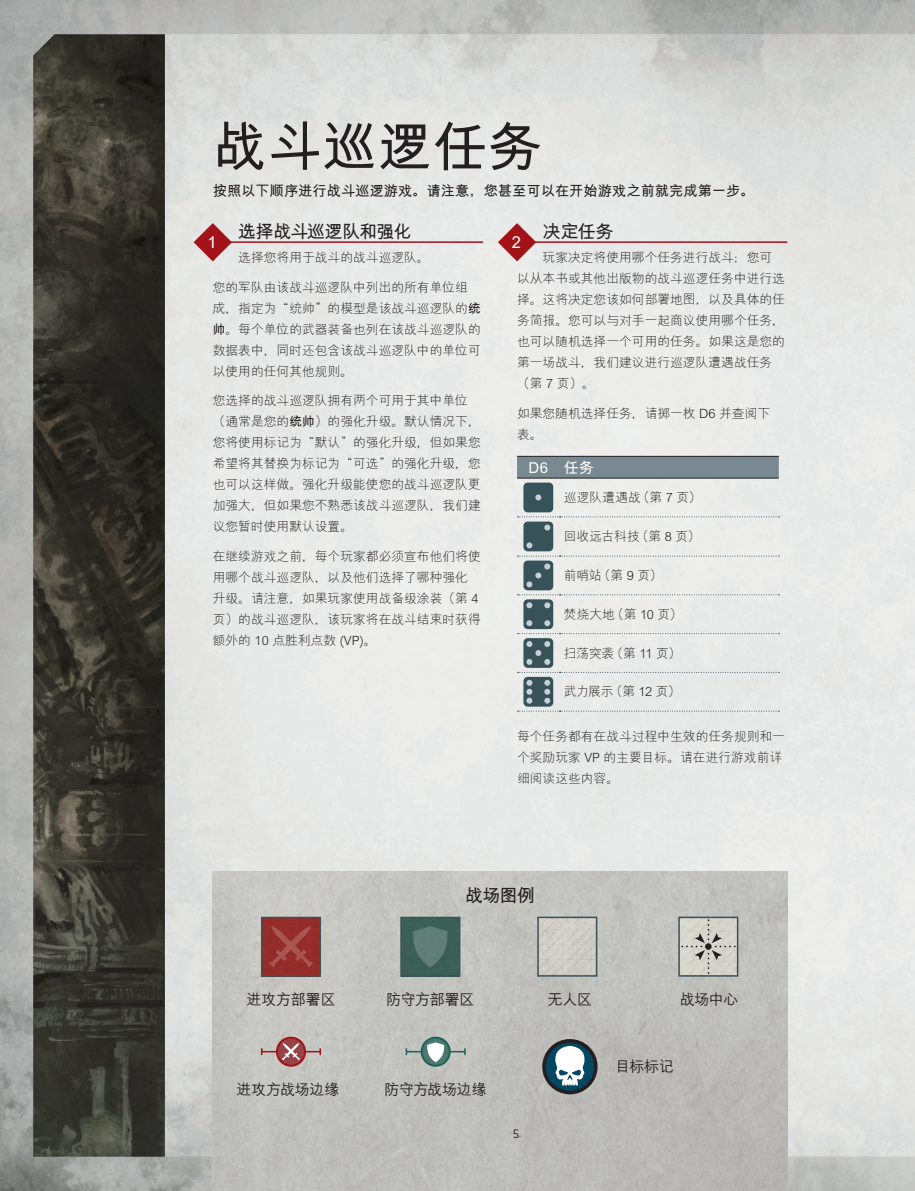
<style>
.page{position:relative;width:915px;height:1191px;background:#fff}
.page>*{position:absolute;margin:0;border:0;box-sizing:border-box;transform-origin:0 0}
.t1{font:700 54px "M Hei PRC";letter-spacing:.02em;color:#231f20}
.t2{font:700 18px "M Hei PRC";letter-spacing:-.035em;color:#231f20}
.t3{font:700 16.5px "M Hei PRC";color:#fff}
.t4{font:500 15px "M Hei PRC";letter-spacing:-.025em;color:#231f20}
.t5{font:700 15px "M Hei PRC";color:#fff}
.t6{font:700 14.25px "M Hei PRC";color:#231f20}
.t7{font:300 13.5px "Conduit ITC Std";color:#231f20}
.t8{font:300 12.75px/21px "M Hei PRC";color:#231f20}
.s1{font-weight:700}
</style>
<div class="page">
<img style="left:0;top:0;width:914px;height:1191px">
<img style="left:165px;top:34px;width:749px;height:1122px">
<img style="left:33px;top:34px;width:132px;height:1122px">
<img style="left:213px;top:871px;width:574px;height:320px">
<img style="left:540px;top:919px;width:54px;height:54px">
<div style="left:537px;top:916px;width:60px;height:60px;border:2px solid #38525a"></div>
<hr style="left:261px;top:1051px;width:59px;height:1px;background:#a21217">
<svg style="left:319px;top:1048px;width:2px;height:7px"></svg>
<svg style="left:276px;top:1036px;width:30px;height:30px"></svg>
<hr style="left:406px;top:1051px;width:59px;height:1px;background:#1e6257">
<svg style="left:405px;top:1048px;width:2px;height:7px"></svg>
<svg style="left:420px;top:1036px;width:30px;height:30px"></svg>
<hr style="left:213px;top:241px;width:270px;height:2px;background:#a21217">
<hr style="left:517px;top:241px;width:270px;height:2px;background:#a21217">
<div style="left:517px;top:457px;width:261px;height:21px;background:#788991"></div>
<svg style="left:517px;top:711px;width:262px;height:1px"></svg>
<svg style="left:517px;top:672px;width:262px;height:1px"></svg>
<svg style="left:517px;top:633px;width:262px;height:1px"></svg>
<svg style="left:517px;top:594px;width:262px;height:1px"></svg>
<svg style="left:517px;top:556px;width:262px;height:1px"></svg>
<svg style="left:517px;top:516px;width:262px;height:1px"></svg>
<hr style="left:517px;top:456px;width:42px;height:1px;background:#231f20">
<hr style="left:559px;top:456px;width:219px;height:1px;background:#231f20">
<hr style="left:517px;top:478px;width:42px;height:1px;background:#231f20">
<hr style="left:559px;top:478px;width:219px;height:1px;background:#231f20">
<div style="left:523px;top:482px;width:30px;height:30px;background:#38525a;border-radius:4px"></div>
<svg style="left:535px;top:494px;width:6px;height:6px"></svg>
<div style="left:523px;top:521px;width:30px;height:30px;background:#38525a;border-radius:4px"></div>
<svg style="left:544px;top:524px;width:6px;height:6px"></svg>
<svg style="left:526px;top:542px;width:6px;height:6px"></svg>
<div style="left:523px;top:560px;width:30px;height:30px;background:#38525a;border-radius:4px"></div>
<svg style="left:526px;top:563px;width:24px;height:24px"></svg>
<div style="left:523px;top:599px;width:30px;height:30px;background:#38525a;border-radius:4px"></div>
<svg style="left:544px;top:602px;width:6px;height:6px"></svg>
<svg style="left:526px;top:602px;width:6px;height:6px"></svg>
<svg style="left:544px;top:620px;width:6px;height:6px"></svg>
<svg style="left:526px;top:620px;width:6px;height:6px"></svg>
<div style="left:523px;top:638px;width:30px;height:30px;background:#38525a;border-radius:4px"></div>
<svg style="left:526px;top:641px;width:24px;height:24px"></svg>
<div style="left:523px;top:677px;width:30px;height:29px;background:#38525a;border-radius:4px"></div>
<svg style="left:544px;top:680px;width:6px;height:23px"></svg>
<svg style="left:526px;top:680px;width:6px;height:23px"></svg>
<svg style="left:193px;top:223px;width:39px;height:38px"></svg>
<svg style="left:497px;top:223px;width:39px;height:38px"></svg>
<img style="left:403px;top:919px;width:54px;height:54px">
<div style="left:400px;top:916px;width:60px;height:60px;border:2px solid #38525a"></div>
<svg style="left:411px;top:926px;width:38px;height:41px;background:#54726b"></svg>
<img style="left:264px;top:919px;width:54px;height:54px">
<div style="left:261px;top:916px;width:60px;height:60px;border:2px solid #38525a"></div>
<svg style="left:269px;top:926px;width:44px;height:41px;background:#9b3936"></svg>
<img style="left:681px;top:919px;width:54px;height:54px">
<div style="left:678px;top:916px;width:60px;height:60px;border:2px solid #38525a"></div>
<svg style="left:704px;top:943px;width:7px;height:6px"></svg>
<svg style="left:694px;top:933px;width:10px;height:10px"></svg>
<svg style="left:711px;top:933px;width:10px;height:10px"></svg>
<svg style="left:711px;top:950px;width:10px;height:10px"></svg>
<svg style="left:694px;top:950px;width:10px;height:10px"></svg>
<svg style="left:542px;top:1039px;width:55px;height:55px"></svg>
<h1 class="t1" style="left:213px;top:119px;width:331px">战斗巡逻任务</h1>
<p class="t6" style="left:213px;top:184px;width:543px">按照以下顺序进行战斗巡逻游戏。请注意，您甚至可以在开始游戏之前就完成第一步。</p>
<h2 class="t2" style="left:238px;top:223px;width:175px">选择战斗巡逻队和强化</h2>
<p class="t8" style="left:238px;top:247px;width:193px">选择您将用于战斗的战斗巡逻队。</p>
<p class="t8" style="left:213px;top:276px;width:269px">您的军队由该战斗巡逻队中列出的所有单位组成，指定为“统帅”的模型是该战斗巡逻队的<span class="s1">统帅</span>。每个单位的武器装备也列在该战斗巡逻队的数据表中，同时还包含该战斗巡逻队中的单位可以使用的任何其他规则。</p>
<p class="t8" style="left:213px;top:390px;width:269px">您选择的战斗巡逻队拥有两个可用于其中单位（通常是您的<span class="s1">统帅</span>）的强化升级。默认情况下，您将使用标记为“默认”的强化升级，但如果您希望将其替换为标记为“可选”的强化升级，您也可以这样做。强化升级能使您的战斗巡逻队更加强大，但如果您不熟悉该战斗巡逻队，我们建议您暂时使用默认设置。</p>
<p class="t8" style="left:213px;top:545px;width:269px">在继续游戏之前，每个玩家都必须宣布他们将使用哪个战斗巡逻队，以及他们选择了哪种强化升级。请注意，如果玩家使用战备级涂装（第 4页）的战斗巡逻队，该玩家将在战斗结束时获得额外的 10 点胜利点数 (VP)。</p>
<h2 class="t2" style="left:542px;top:223px;width:73px">决定任务</h2>
<p class="t8" style="left:517px;top:247px;width:269px;text-indent:26px">玩家决定将使用哪个任务进行战斗；您可以从本书或其他出版物的战斗巡逻任务中进行选择。这将决定您该如何部署地图，以及具体的任务简报。您可以与对手一起商议使用哪个任务，也可以随机选择一个可用的任务。如果这是您的第一场战斗，我们建议进行巡逻队遭遇战任务（第 7 页）。</p>
<p class="t8" style="left:517px;top:402px;width:254px">如果您随机选择任务，请掷一枚 D6 并查阅下表。</p>
<p class="t5" style="left:528px;top:459px;width:67px">D6 任务</p>
<p class="t8" style="left:563px;top:486px;width:139px">巡逻队遭遇战（第 7 页）</p>
<p class="t8" style="left:563px;top:525px;width:138px">回收远古科技（第 8 页）</p>
<p class="t8" style="left:563px;top:564px;width:100px">前哨站（第 9 页）</p>
<p class="t8" style="left:563px;top:603px;width:120px">焚烧大地（第 10 页）</p>
<p class="t8" style="left:563px;top:642px;width:119px">扫荡突袭（第 11 页）</p>
<p class="t8" style="left:563px;top:681px;width:118px">武力展示（第 12 页）</p>
<p class="t8" style="left:517px;top:725px;width:269px">每个任务都有在战斗过程中生效的任务规则和一个奖励玩家 VP 的主要目标。请在进行游戏前详细阅读这些内容。</p>
<p class="t3" style="left:207px;top:234px;width:11px">1</p>
<p class="t3" style="left:511px;top:234px;width:11px">2</p>
<h2 class="t2" style="left:465px;top:886px;width:71px">战场图例</h2>
<p class="t4" style="left:246px;top:991px;width:90px">进攻方部署区</p>
<p class="t4" style="left:386px;top:991px;width:89px">防守方部署区</p>
<p class="t4" style="left:547px;top:991px;width:46px">无人区</p>
<p class="t4" style="left:679px;top:991px;width:60px">战场中心</p>
<p class="t4" style="left:236px;top:1081px;width:104px">进攻方战场边缘</p>
<p class="t4" style="left:384px;top:1081px;width:104px">防守方战场边缘</p>
<p class="t7" style="left:512px;top:1126px;width:8px">5</p>
<p class="t4" style="left:615px;top:1059px;width:60px">目标标记</p>
</div>
